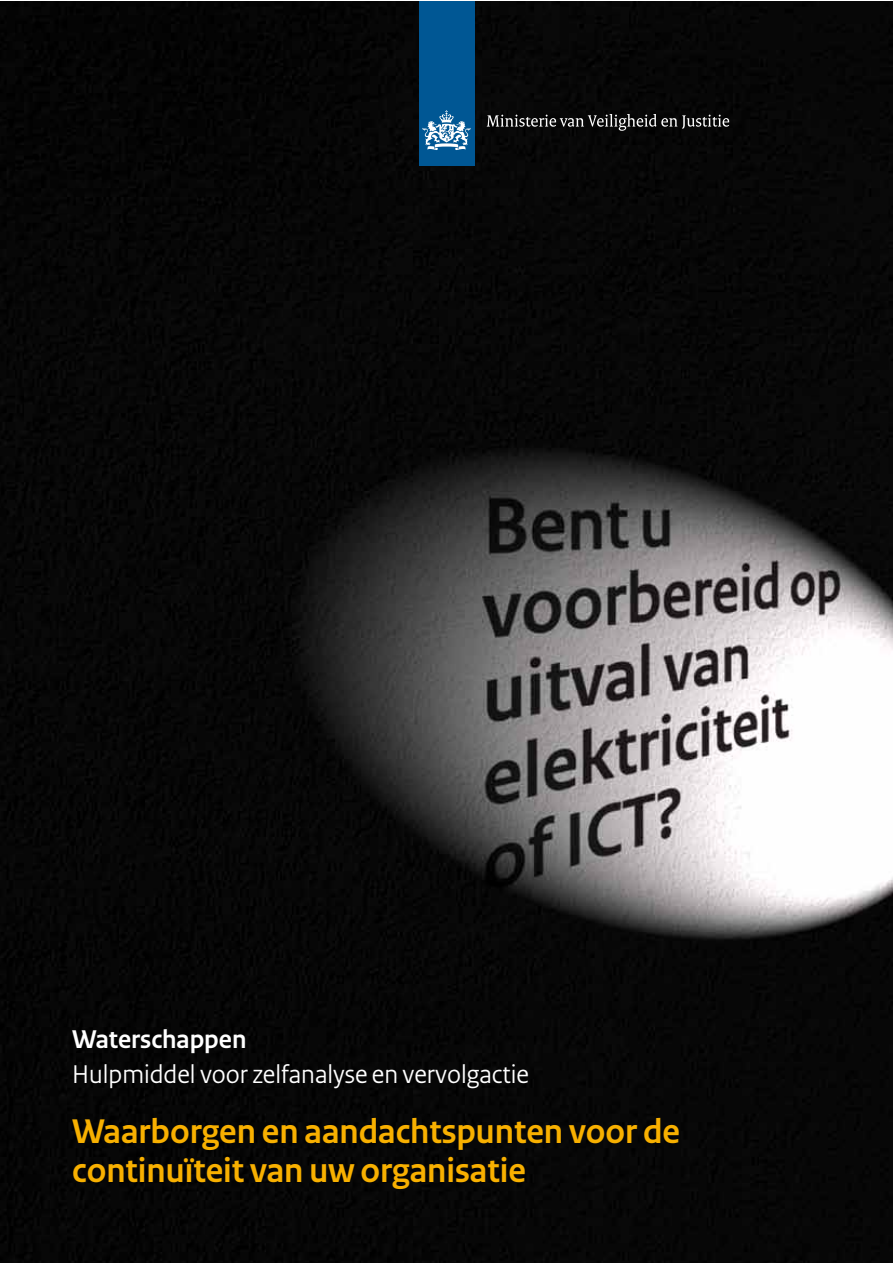
<style>
.page{position:relative;width:893px;height:1263px;background:#fff}
.page>*{position:absolute;margin:0;border:0;box-sizing:border-box;transform-origin:0 0}
.t1{font:700 36px/39px "Rijksoverheid Sans Heading";color:#f8b000}
.t2{font:27px "Rijksoverheid Sans Heading";color:#fff}
.t3{font:700 27px "Rijksoverheid Sans Heading";color:#fff}
</style>
<div class="page">
<img style="left:0;top:1px;width:892px;height:1262px">
<div style="left:419px;top:1px;width:55px;height:165px;background:#005794"></div>
<svg style="left:422px;top:110px;width:48px;height:40px"></svg>
<svg style="left:487px;top:114px;width:242px;height:17px;background:#373737"></svg>
<p class="t3" style="left:72px;top:1024px;width:176px">Waterschappen</p>
<p class="t2" style="left:72px;top:1058px;width:458px">Hulpmiddel voor zelfanalyse en vervolgactie</p>
<p class="t1" style="left:72px;top:1113px;width:609px">Waarborgen en aandachtspunten voor de continuïteit van uw organisatie</p>
</div>
